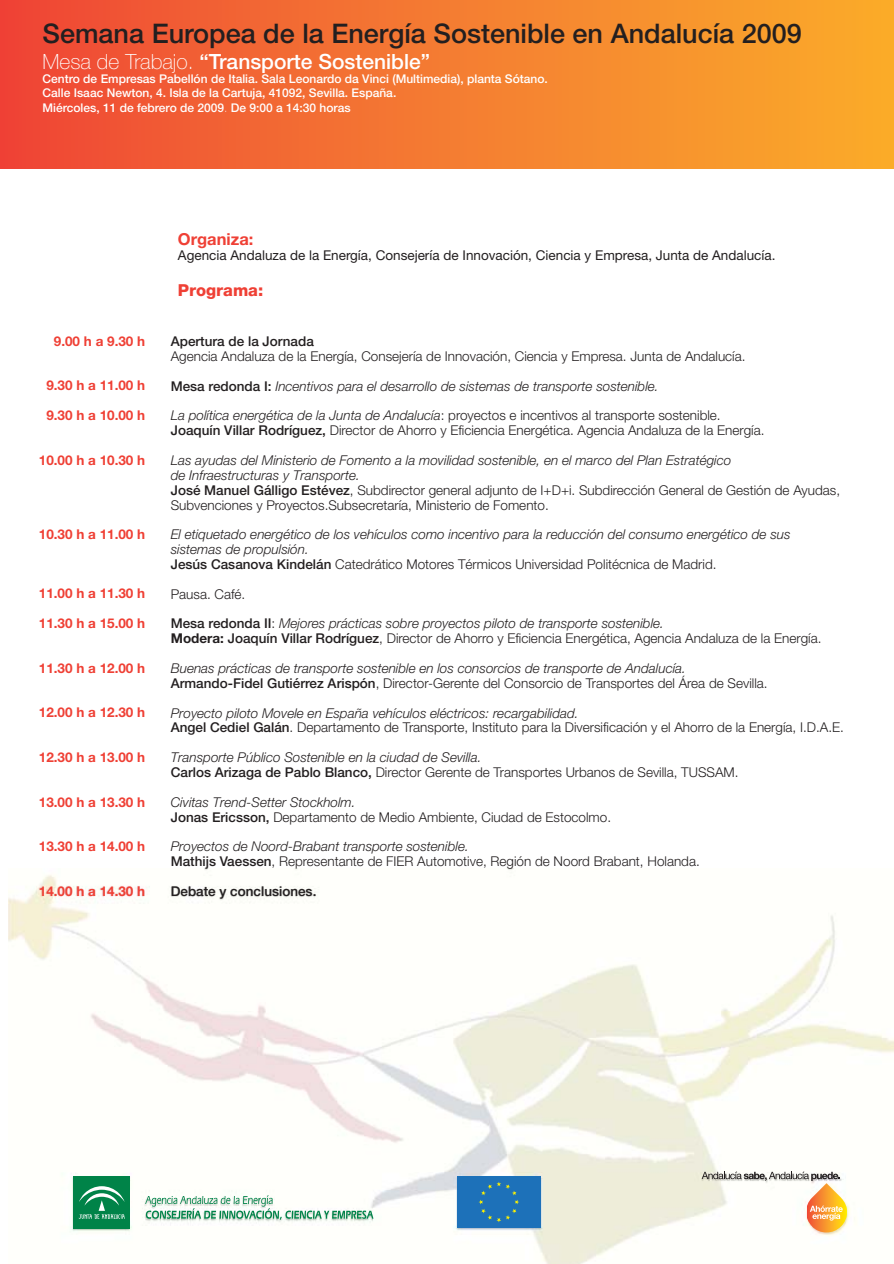
<style>
.page{position:relative;width:894px;height:1264px;background:#fff}
.page>*{position:absolute;margin:0;border:0;box-sizing:border-box;transform-origin:0 0}
.t1{font:500 27px "Helvetica Neue";color:#231f20}
.t2{font:500 21px "Helvetica Neue";color:#fff}
.t3{font:700 16.5px "Helvetica Neue";color:#ef4035}
.t4{font:800 16.5px "Helvetica Neue";color:#ef4035}
.t5{font:300 13.5px/14.9px "Helvetica Neue";color:#231f20}
.t6{font:italic 300 13.5px/14.9px "Helvetica Neue";color:#231f20}
.t7{font:700 13.5px/29.7px "Helvetica Neue";color:#ef4035}
.t8{font:13.5px "Helvetica Neue";color:#231f20}
.t9{font:500 13.5px "Helvetica Neue";color:#231f20}
.t10{font:500 12px/14.4px "Helvetica Neue";color:#fff}
.s1{font-weight:100}
.s2{font-weight:500}
.s3{font-style:italic}
.s4{font-weight:500;font-style:normal}
.s5{font-style:normal}
.s6{font-weight:700}
</style>
<div class="page">
<div style="left:1px;top:1px;width:892px;height:167px;background:linear-gradient(to right,#ef4737,#fbae2b)"></div>
<img style="left:9px;top:868px;width:884px;height:395px">
<div style="left:457px;top:1175px;width:84px;height:52px;background:#1d71b9"></div>
<svg style="left:478px;top:1182px;width:41px;height:40px"></svg>
<svg style="left:145px;top:1194px;width:228px;height:25px"></svg>
<div style="left:74px;top:1175px;width:56px;height:53px;background:#008348"></div>
<svg style="left:79px;top:1186px;width:46px;height:32px"></svg>
<hr style="left:846px;top:1182px;width:1px;height:50px;background:#fff200">
<svg style="left:701px;top:1171px;width:145px;height:61px"></svg>
<h1 class="t1" style="left:43px;top:24px;width:760px">Semana Europea de la Energía Sostenible en Andalucía 2009</h1>
<h2 class="t2" style="left:43px;top:54px;width:389px"><span class="s1">Mesa de Trabajo.</span> “Transporte Sostenible”</h2>
<p class="t10" style="left:43px;top:73px;width:506px">Centro de Empresas Pabellón de Italia. Sala Leonardo da Vinci (Multimedia), planta Sótano.<br>Calle Isaac Newton, 4. Isla de la Cartuja, 41092, Sevilla. España.<br>Miércoles, 11 de febrero de 2009<span class="s1">.</span> De 9:00 a 14:30 horas</p>
<p class="t7" style="left:54px;top:327px;width:93px">9.00 h a 9.30 h</p>
<p class="t7" style="left:46px;top:372px;width:100px">9.30 h a 11.00 h<br>9.30 h a 10.00 h</p>
<p class="t7" style="left:39px;top:446px;width:108px">10.00 h a 10.30 h</p>
<p class="t7" style="left:39px;top:520px;width:108px">10.30 h a 11.00 h</p>
<p class="t7" style="left:39px;top:580px;width:108px">11.00 h a 11.30 h</p>
<p class="t7" style="left:39px;top:609px;width:108px">11.30 h a 15.00 h</p>
<p class="t7" style="left:39px;top:654px;width:108px">11.30 h a 12.00 h</p>
<p class="t7" style="left:39px;top:698px;width:108px">12.00 h a 12.30 h</p>
<p class="t7" style="left:39px;top:743px;width:108px">12.30 h a 13.00 h</p>
<p class="t7" style="left:39px;top:788px;width:108px">13.00 h a 13.30 h</p>
<p class="t7" style="left:39px;top:832px;width:108px">13.30 h a 14.00 h</p>
<p class="t7" style="left:39px;top:877px;width:108px">14.00 h a 14.30 h</p>
<p class="t3" style="left:178px;top:233px;width:77px">Organiza:</p>
<p class="t8" style="left:178px;top:250px;width:599px">Agencia Andaluza de la Energía, Consejería de Innovación, Ciencia y Empresa, Junta de Andalucía.</p>
<p class="t4" style="left:178px;top:284px;width:87px">Programa:</p>
<p class="t9" style="left:171px;top:336px;width:145px">Apertura de la Jornada</p>
<p class="t5" style="left:171px;top:342px;width:576px;line-height:29.7px">Agencia Andaluza de la Energía, Consejería de Innovación, Ciencia y Empresa. Junta de Andalucía.<br><span class="s2">Mesa redonda I:</span> <span class="s3">Incentivos para el desarrollo de sistemas de transporte sostenible.<br>La política energética de la Junta de Andalucía</span>: proyectos e incentivos al transporte sostenible.</p>
<p class="t6" style="left:171px;top:417px;width:595px;line-height:29.7px"><span class="s4">Joaquín Villar Rodríguez,</span> <span class="s5">Director de Ahorro y Eficiencia Energética. Agencia Andaluza de la Energía.<br></span>Las ayudas del Ministerio de Fomento a la movilidad sostenible, en el marco del Plan Estratégico</p>
<p class="t5" style="left:171px;top:469px;width:670px"><span class="s3">de Infraestructuras y Transporte.<br></span><span class="s2">José Manuel Gálligo Estévez</span>, Subdirector general adjunto de I+D+i. Subdirección General de Gestión de Ayudas,<br>Subvenciones y Proyectos.Subsecretaría, Ministerio de Fomento.</p>
<p class="t6" style="left:171px;top:528px;width:621px">El etiquetado energético de los vehículos como incentivo para la reducción del consumo energético de sus sistemas de propulsión.<br><span class="s4">Jesús Casanova Kindelán</span> <span class="s5">Catedrático Motores Térmicos Universidad Politécnica de Madrid.</span></p>
<p class="t5" style="left:171px;top:587px;width:76px">Pausa. Café.</p>
<p class="t5" style="left:171px;top:617px;width:652px"><span class="s2">Mesa redonda II</span>: <span class="s3">Mejores prácticas sobre proyectos piloto de transporte sostenible.<br></span><span class="s6">Modera:</span> <span class="s2">Joaquín Villar Rodríguez</span>, Director de Ahorro y Eficiencia Energética, Agencia Andaluza de la Energía.</p>
<p class="t6" style="left:171px;top:662px;width:598px">Buenas prácticas de transporte sostenible en los consorcios de transporte de Andalucía.<br><span class="s4">Armando-Fidel Gutiérrez Arispón</span><span class="s5">, Director-Gerente del Consorcio de Transportes del Área de Sevilla.</span></p>
<p class="t5" style="left:171px;top:706px;width:674px"><span class="s3">Proyecto piloto Movele en España vehículos eléctricos: recargabilidad.<br></span><span class="s2">Angel Cediel Galán</span>. Departamento de Transporte, Instituto para la Diversificación y el Ahorro de la Energía, I.D.A.E.</p>
<p class="t5" style="left:171px;top:751px;width:569px"><span class="s3">Transporte Público Sostenible en la ciudad de Sevilla.<br></span><span class="s2">Carlos Arizaga de Pablo Blanco,</span> Director Gerente de Transportes Urbanos de Sevilla, TUSSAM.</p>
<p class="t5" style="left:171px;top:795px;width:442px"><span class="s3">Civitas Trend-Setter Stockholm.<br></span><span class="s2">Jonas Ericsson,</span> Departamento de Medio Ambiente, Ciudad de Estocolmo.</p>
<p class="t5" style="left:171px;top:840px;width:530px"><span class="s3">Proyectos de Noord-Brabant transporte sostenible.<br></span><span class="s2">Mathijs Vaessen</span>, Representante de FIER Automotive, Región de Noord Brabant, Holanda.</p>
<p class="t9" style="left:171px;top:886px;width:147px">Debate y conclusiones.</p>
</div>
